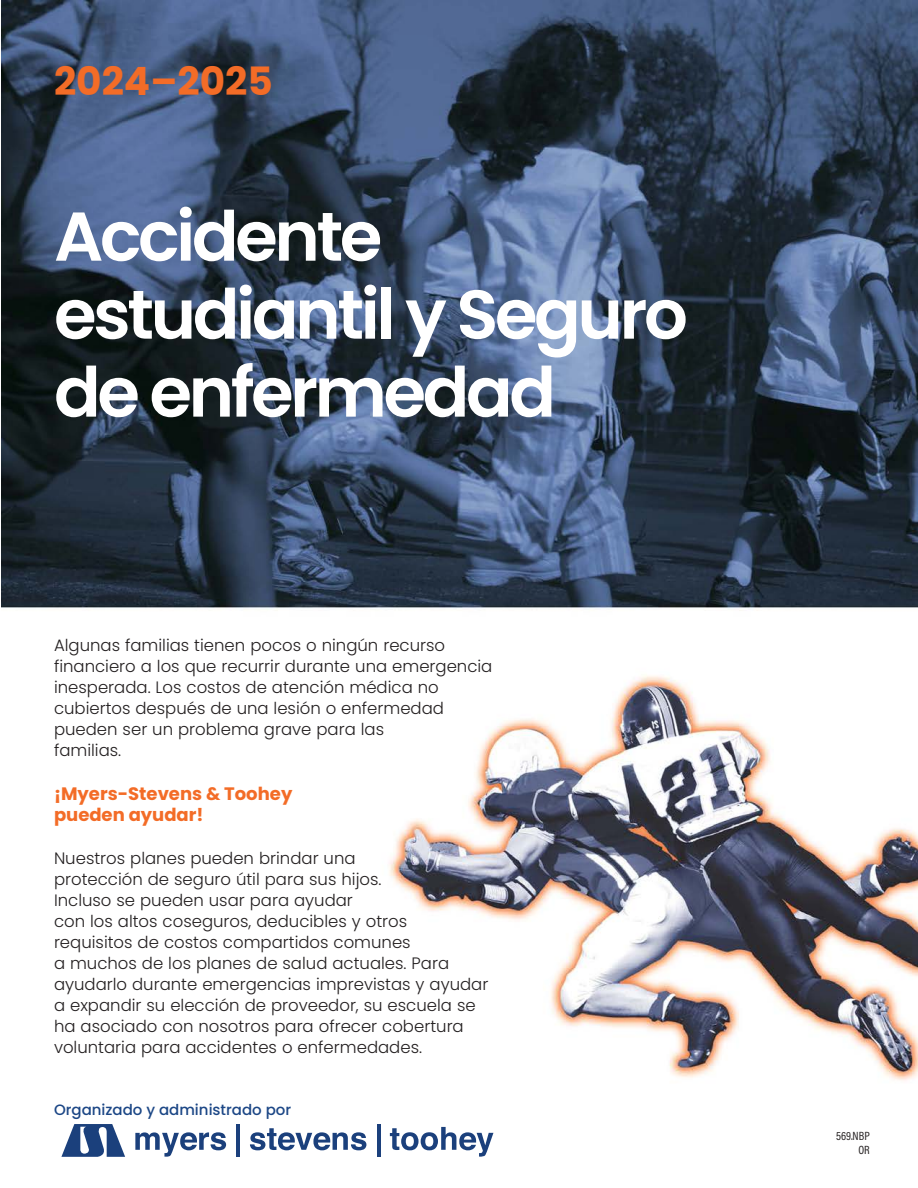
<style>
.page{position:relative;width:918px;height:1188px;background:#fff}
.page>*{position:absolute;margin:0;border:0;box-sizing:border-box;transform-origin:0 0}
.t1{font:600 69px/78px "Poppins";letter-spacing:-.05em;color:#fff}
.t2{font:700 39px "Poppins";color:#f36c27}
.t3{font:700 18px/21.6px "Poppins";color:#f36c27}
.New_Body{font:300 16.5px/21px "Poppins";color:#231f20}
.t4{font:500 15px "Poppins";color:#1c4786}
.t5{font:12px "Acumin Pro Cond";color:#231f20}
</style>
<div class="page">
<img style="left:1px;top:0;width:917px;height:1081px">
<svg style="left:61px;top:1124px;width:64px;height:33px"></svg>
<svg style="left:135px;top:1132px;width:91px;height:25px"></svg>
<hr style="left:237px;top:1124px;width:3px;height:33px;background:#1b407c">
<svg style="left:250px;top:1128px;width:116px;height:22px"></svg>
<hr style="left:377px;top:1124px;width:3px;height:33px;background:#1b407c">
<svg style="left:390px;top:1127px;width:103px;height:30px"></svg>
<p class="t2" style="left:54px;top:59px;width:220px">2024–2025</p>
<p class="t1" style="left:54px;top:198px;width:635px">Accidente estudiantil y Seguro de enfermedad</p>
<p class="New_Body" style="left:54px;top:634px;width:440px">Algunas familias tienen pocos o ningún recurso financiero a los que recurrir durante una emergencia inesperada. Los costos de atención médica no cubiertos después de una lesión o enfermedad pueden ser un problema grave para las<br>familias.</p>
<p class="t3" style="left:54px;top:783px;width:240px">¡Myers-Stevens &amp; Toohey pueden ayudar!</p>
<p class="New_Body" style="left:54px;top:848px;width:436px">Nuestros planes pueden brindar una<br>protección de seguro útil para sus hijos.<br>Incluso se pueden usar para ayudar<br>con los altos coseguros, deducibles y otros requisitos de costos compartidos comunes<br>a muchos de los planes de salud actuales. Para ayudarlo durante emergencias imprevistas y ayudar a expandir su elección de proveedor, su escuela se ha asociado con nosotros para ofrecer cobertura voluntaria para accidentes o enfermedades.</p>
<p class="t4" style="left:54px;top:1101px;width:239px">Organizado y administrado por</p>
<p class="t5" style="left:836px;top:1128px;width:35px">569.NBP</p>
<p class="t5" style="left:858px;top:1143px;width:13px">OR</p>
</div>
